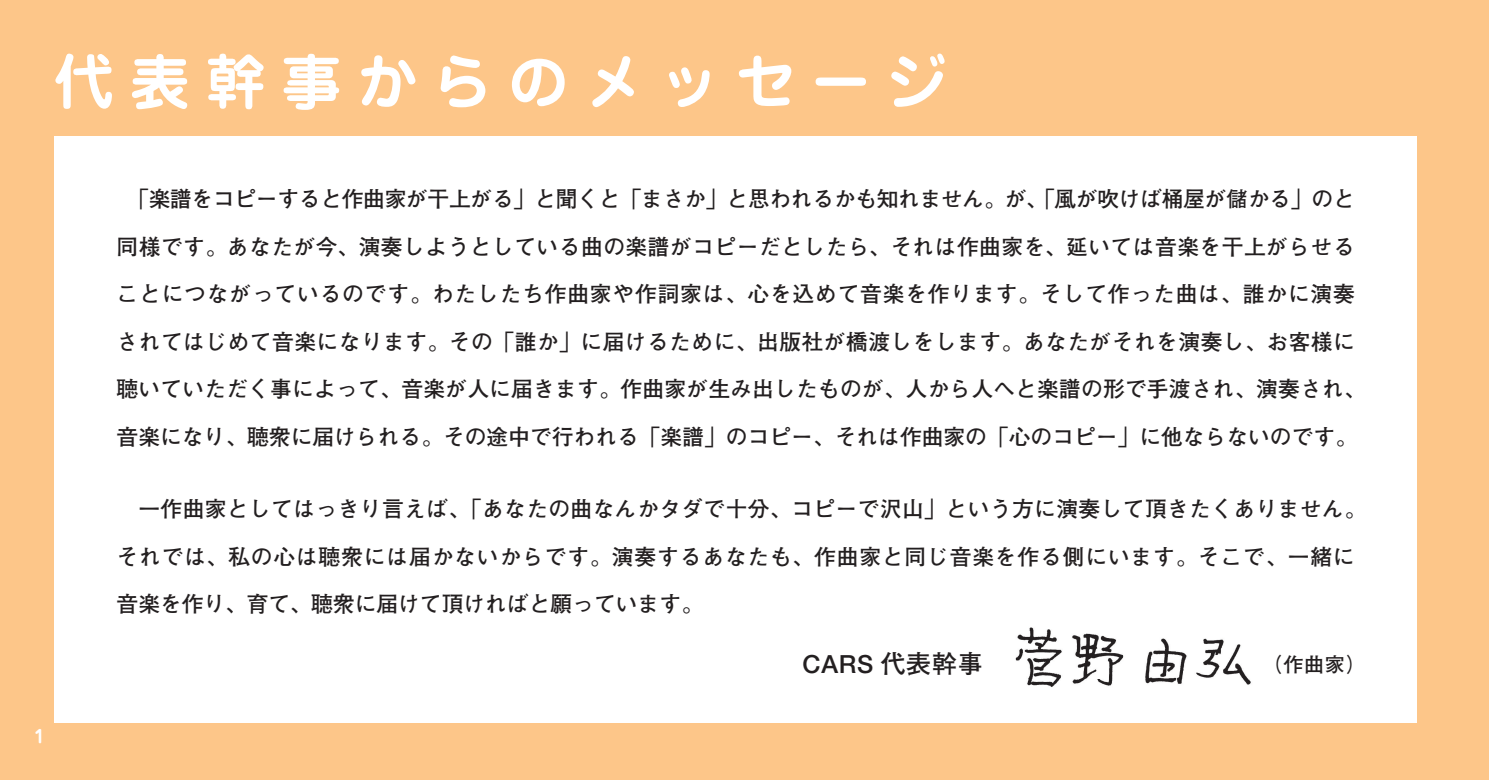
<style>
.page{position:relative;width:1489px;height:780px;background:#fff}
.page>*{position:absolute;margin:0;border:0;box-sizing:border-box;transform-origin:0 0}
.t1{font:700 60px "Jun 501 Pro";letter-spacing:.26em;color:#fff}
.t2{font:700 25px "Futo Go B101";letter-spacing:.03em;color:#231f20}
.t3{font:700 21.75px/47.5px "Futo Go B101";letter-spacing:.02em;color:#231f20;text-align:center}
.t4{font:700 20px "Futo Go B101";color:#231f20}
.t5{font:700 17.5px "Jun 501 Pro";color:#fff}
</style>
<div class="page">
<div style="left:0;top:0;width:1488px;height:780px;background:#fdc689"></div>
<div style="left:55px;top:136px;width:1361px;height:587px;background:#fff"></div>
<img style="left:1015px;top:627px;width:236px;height:60px">
<h1 class="t1" style="left:54px;top:34px;width:893px">代表幹事からのメッセージ</h1>
<p class="t5" style="left:34px;top:722px;width:13px">1</p>
<p class="t3" style="left:117px;top:175px;width:1250px">「楽譜をコピーすると作曲家が干上がる」と聞くと「まさか」と思われるかも知れません。が、「風が吹けば桶屋が儲かる」のと同様です。あなたが今、演奏しようとしている曲の楽譜がコピーだとしたら、それは作曲家を、延いては音楽を干上がらせることにつながっているのです。わたしたち作曲家や作詞家は、心を込めて音楽を作ります。そして作った曲は、誰かに演奏されてはじめて音楽になります。その「誰か」に届けるために、出版社が橋渡しをします。あなたがそれを演奏し、お客様に聴いていただく事によって、音楽が人に届きます。作曲家が生み出したものが、人から人へと楽譜の形で手渡され、演奏され、音楽になり、聴衆に届けられる。その途中で行われる「楽譜」のコピー、それは作曲家の「心のコピー」に他ならないのです。</p>
<p class="t3" style="left:117px;top:485px;width:1250px;text-align:left">　一作曲家としてはっきり言えば、「あなたの曲なんかタダで十分、コピーで沢山」という方に演奏して頂きたくありません。それでは、私の心は聴衆には届かないからです。演奏するあなたも、作曲家と同じ音楽を作る側にいます。そこで、一緒に音楽を作り、育て、聴衆に届けて頂ければと願っています。</p>
<p class="t2" style="left:802px;top:649px;width:182px">CARS 代表幹事</p>
<p class="t4" style="left:1262px;top:652px;width:104px">（作曲家）</p>
</div>
